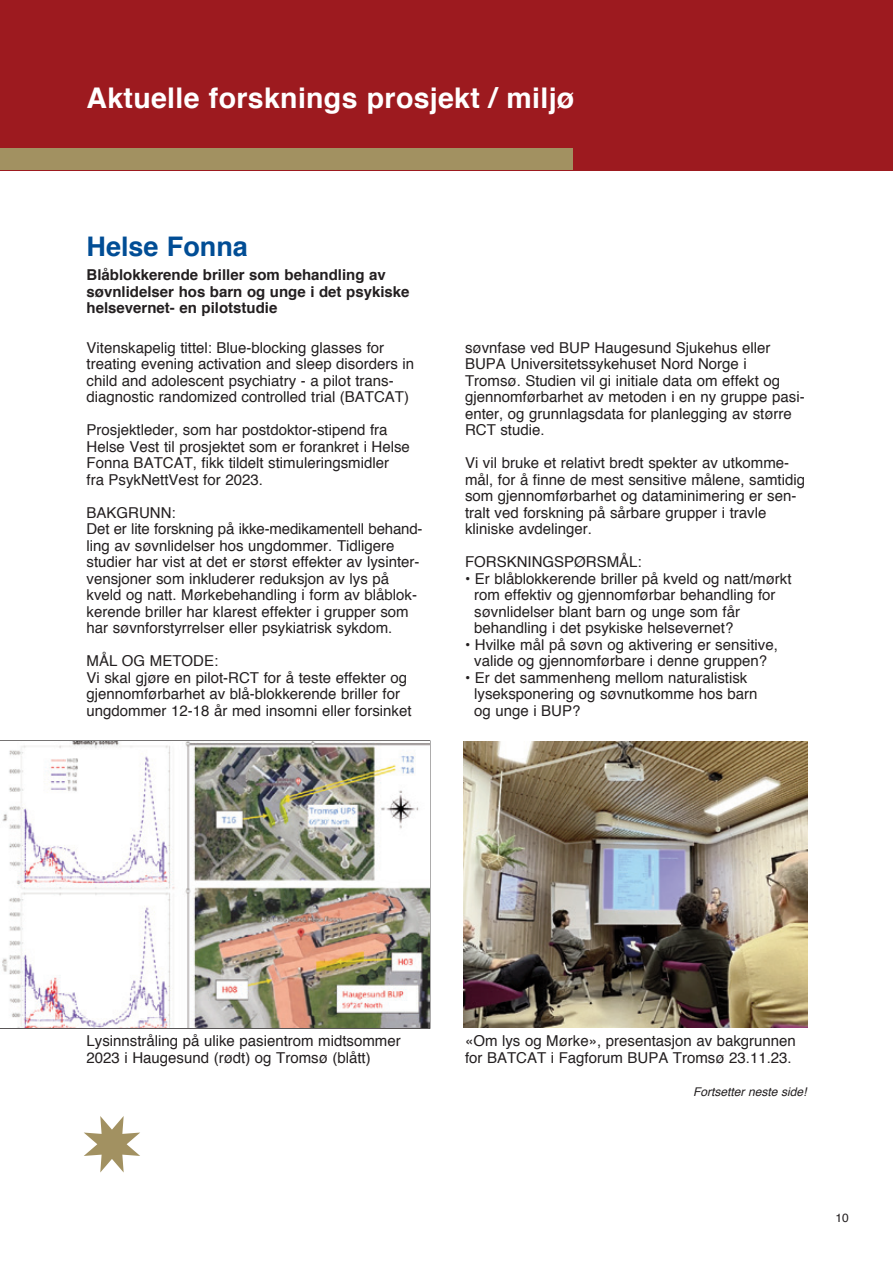
<style>
.page{position:relative;width:893px;height:1263px;background:#fff}
.page>*{position:absolute;margin:0;border:0;box-sizing:border-box;transform-origin:0 0}
.t1{font:700 28.5px "Helvetica";letter-spacing:.01em;color:#fff}
.t2{font:700 27px "Helvetica";color:#014d95}
.t3{font:15px/16.5px "Helvetica";color:#231f20}
.t4{font:700 15px/16.5px "Helvetica";color:#231f20}
.t5{font:italic 12px "Helvetica";color:#231f20}
.t6{font:12px "Helvetica";color:#231f20}
</style>
<div class="page">
<div style="left:0;top:0;width:893px;height:170px;background:#9d1a1f"></div>
<div style="left:0;top:149px;width:573px;height:21px;background:#a29161"></div>
<svg style="left:84px;top:1116px;width:56px;height:56px"></svg>
<img style="left:2px;top:741px;width:427px;height:287px">
<img style="left:463px;top:741px;width:345px;height:287px">
<h1 class="t1" style="left:87px;top:86px;width:489px">aktuelle forsknings prosjekt / miljø</h1>
<h2 class="t2" style="left:87px;top:235px;width:163px">Helse fonna</h2>
<p class="t4" style="left:87px;top:268px;width:325px">Blåblokkerende briller som behandling av søvnlidelser hos barn og unge i det psykiske helsevernet- en pilotstudie</p>
<p class="t3" style="left:87px;top:341px;width:329px">Vitenskapelig tittel: Blue-blocking glasses for treating evening activation and sleep disorders in child and adolescent psychiatry - a pilot trans&shy;diagnostic randomized controlled trial (BAtCAt)</p>
<p class="t3" style="left:87px;top:423px;width:325px">Prosjektleder, som har postdoktor-stipend fra Helse Vest til prosjektet som er forankret i Helse Fonna BAtCAt, fikk tildelt stimuleringsmidler fra PsykNettVest for 2023.</p>
<p class="t3" style="left:87px;top:506px;width:337px">BAKgRuNN:<br>Det er lite forskning på ikke-medikamentell behand&shy;ling av søvnlidelser hos ungdommer. tidligere studier har vist at det er størst effekter av lysinter&shy;vensjoner som inkluderer reduksjon av lys på kveld og natt. Mørkebehandling i form av blåblok&shy;kerende briller har klarest effekter i grupper som har søvnforstyrrelser eller psykiatrisk sykdom.</p>
<p class="t3" style="left:87px;top:654px;width:327px">MÅL og MEtoDE:<br>Vi skal gjøre en pilot-RCt for å teste effekter og gjennomførbarhet av blå-blokkerende briller for ungdommer 12-18 år med insomni eller forsinket</p>
<p class="t3" style="left:465px;top:341px;width:341px">søvnfase ved BuP Haugesund Sjukehus eller BuPA universitetssykehuset Nord Norge i tromsø. Studien vil gi initiale data om effekt og gjennomførbarhet av metoden i en ny gruppe pasi&shy;enter, og grunnlagsdata for planlegging av større RCt studie.</p>
<p class="t3" style="left:465px;top:456px;width:342px">Vi vil bruke et relativt bredt spekter av utkomme&shy;mål, for å finne de mest sensitive målene, samtidig som gjennomførbarhet og dataminimering er sen&shy;tralt ved forskning på sårbare grupper i travle kliniske avdelinger.</p>
<p class="t3" style="left:465px;top:555px;width:178px">FoRSKNINgSPØRSMÅL:</p>
<p class="t3" style="left:474px;top:572px;width:319px;text-indent:-9px">• Er blåblokkerende briller på kveld og natt/mørkt rom effektiv og gjennomførbar behandling for søvnlidelser blant barn og unge som får behandling i det psykiske helsevernet?</p>
<p class="t3" style="left:465px;top:638px;width:314px;text-align:center">• Hvilke mål på søvn og aktivering er sensitive, valide og gjennomførbare i denne gruppen?</p>
<p class="t3" style="left:474px;top:671px;width:285px;text-indent:-9px">• Er det sammenheng mellom naturalistisk lyseksponering og søvnutkomme hos barn og unge i BuP?</p>
<p class="t3" style="left:87px;top:1034px;width:316px">Lysinnstråling på ulike pasientrom midtsommer<br>2023 i Haugesund (rødt) og tromsø (blått)</p>
<p class="t3" style="left:465px;top:1034px;width:332px">«om lys og Mørke», presentasjon av bakgrunnen for BAtCAt i Fagforum BuPA tromsø 23.11.23.</p>
<p class="t5" style="left:693px;top:1086px;width:117px">Fortsetter neste side!</p>
<p class="t6" style="left:836px;top:1213px;width:15px">10</p>
</div>
